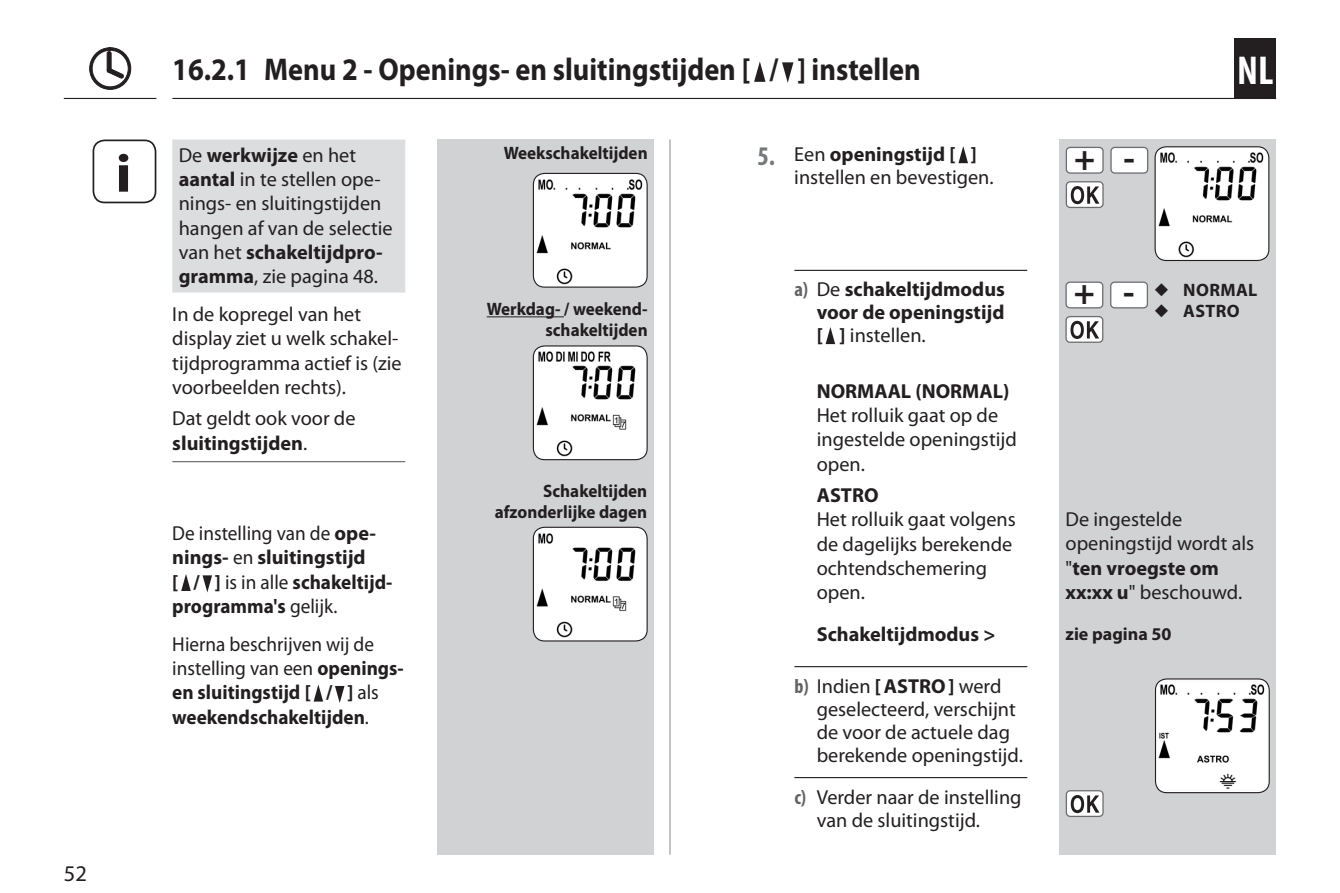
<style>
.page{position:relative;width:1340px;height:893px;background:#fff}
.page>*{position:absolute;margin:0;border:0;box-sizing:border-box;transform-origin:0 0}
.INFO-Icon{font:700 54px "Myriad Pro";color:#231f20;scale:1.1 1}
.t1{font:700 condensed 40.5px "Myriad Pro";color:#fff}
.t2{font:700 35.32px "Myriad Pro";color:#231f20}
.t3{font:700 31.5px "Myriad Pro";color:#231f20;scale:.9 1}
.t4{font:22.5px "Myriad Pro";color:#231f20}
.Nützliche_Infos_-_NL{font:20.25px/24.3px "Myriad Pro";color:#231f20}
.Fließtext_-_NL{font:20.25px/24.3px "Myriad Pro";color:#231f20}
.Fließtext_nach_Handl{font:700 20.25px/24.3px "Myriad Pro";color:#231f20;text-align:justify}
.Fließtext_nach_Handl-2{font:20.25px/24.3px "Myriad Pro";color:#231f20}
.Fließtext_nach_Handl-3{font:700 20.25px/24.3px "Myriad Pro";color:#231f20;scale:.95 1}
.Fließtext_-_NL-2{font:700 20.25px "Myriad Pro";color:#231f20}
.Bildtexte_-_NL{font:700 18px/20.7px "Myriad Pro";color:#231f20;text-align:right;scale:.95 1}
.Fließtext_-_NL-3{font:700 18px "Myriad Pro";letter-spacing:.02em;color:#231f20}
.Bildtexte_-_NL-2{font:700 18px "Myriad Pro";color:#231f20}
.s1{font-weight:700}
.s2{font-weight:400}
.s3{font-weight:700;font-stretch:condensed;font-size:27px;color:#76787b}
.s4{font-stretch:condensed;color:#636366}
.s5{font-weight:700;font-stretch:condensed;color:#636366}
</style>
<div class="page">
<hr style="left:172px;top:98px;width:1104px;height:1px;background:#231f20">
<hr style="left:64px;top:98px;width:92px;height:1px;background:#231f20">
<hr style="left:669px;top:140px;width:1px;height:715px;background:#939598">
<div style="left:437px;top:140px;width:217px;height:715px;background:#d1d2d4"></div>
<div style="left:1059px;top:140px;width:217px;height:715px;background:#d1d2d4"></div>
<div style="left:1234px;top:38px;width:42px;height:61px;background:#231f20"></div>
<img style="left:1156px;top:679px;width:113px;height:114px">
<div style="left:1154px;top:678px;width:115px;height:115px;border:1px solid #231f20;border-radius:11px"></div>
<div style="left:1066px;top:282px;width:36px;height:26px;background:#fff;border-radius:4px"></div>
<div style="left:1065px;top:282px;width:38px;height:26px;border:1px solid #6c6d70;border-radius:4px"></div>
<div style="left:1110px;top:282px;width:37px;height:26px;background:#fff;border-radius:4px"></div>
<div style="left:1110px;top:282px;width:38px;height:26px;border:1px solid #6c6d70;border-radius:4px"></div>
<div style="left:1066px;top:317px;width:36px;height:25px;background:#fff;border-radius:4px"></div>
<div style="left:1065px;top:316px;width:38px;height:27px;border:1px solid #6c6d70;border-radius:4px"></div>
<svg style="left:1070px;top:321px;width:29px;height:18px"></svg>
<div style="left:1066px;top:791px;width:37px;height:25px;background:#fff;border-radius:4px"></div>
<div style="left:1065px;top:790px;width:38px;height:27px;border:1px solid #6c6d70;border-radius:4px"></div>
<svg style="left:1070px;top:795px;width:29px;height:18px"></svg>
<img style="left:1156px;top:147px;width:112px;height:113px">
<div style="left:1154px;top:146px;width:115px;height:115px;border:1px solid #231f20;border-radius:11px"></div>
<div style="left:1066px;top:147px;width:37px;height:26px;background:#fff;border-radius:4px"></div>
<div style="left:1065px;top:147px;width:38px;height:27px;border:1px solid #6c6d70;border-radius:4px"></div>
<div style="left:1111px;top:147px;width:36px;height:26px;background:#fff;border-radius:4px"></div>
<div style="left:1110px;top:147px;width:38px;height:27px;border:1px solid #6c6d70;border-radius:4px"></div>
<div style="left:1066px;top:182px;width:37px;height:25px;background:#fff;border-radius:4px"></div>
<div style="left:1065px;top:181px;width:38px;height:27px;border:1px solid #6c6d70;border-radius:4px"></div>
<svg style="left:1070px;top:186px;width:29px;height:18px"></svg>
<img style="left:533px;top:173px;width:114px;height:114px">
<div style="left:533px;top:173px;width:114px;height:115px;border:1px solid #231f20;border-radius:11px"></div>
<img style="left:533px;top:346px;width:114px;height:114px">
<div style="left:533px;top:345px;width:114px;height:115px;border:1px solid #231f20;border-radius:11px"></div>
<img style="left:533px;top:527px;width:114px;height:114px">
<div style="left:533px;top:527px;width:114px;height:114px;border:1px solid #231f20;border-radius:11px"></div>
<div style="left:172px;top:140px;width:233px;height:153px;background:#dcdddf"></div>
<hr style="left:172px;top:461px;width:233px;height:1px;background:#636366">
<hr style="left:794px;top:666px;width:233px;height:1px;background:#231f20">
<hr style="left:794px;top:777px;width:233px;height:1px;background:#231f20">
<hr style="left:487px;top:316px;width:77px;height:1px;background:#231f20">
<svg style="left:958px;top:146px;width:10px;height:17px"></svg>
<hr style="left:794px;top:270px;width:233px;height:1px;background:#231f20">
<svg style="left:825px;top:327px;width:10px;height:17px"></svg>
<svg style="left:754px;top:61px;width:11px;height:21px"></svg>
<svg style="left:782px;top:62px;width:11px;height:21px"></svg>
<svg style="left:90px;top:48px;width:41px;height:41px"></svg>
<svg style="left:181px;top:574px;width:10px;height:17px"></svg>
<svg style="left:202px;top:575px;width:10px;height:17px"></svg>
<svg style="left:313px;top:684px;width:10px;height:18px"></svg>
<svg style="left:335px;top:686px;width:9px;height:17px"></svg>
<div style="left:93px;top:140px;width:63px;height:63px;border:2px solid #231f20;border-radius:11px"></div>
<p class="INFO-Icon" style="left:115px;top:143px;width:16px">i</p>
<p class="t4" style="left:64px;top:861px;width:25px">52</p>
<p class="t3" style="left:172px;top:52px;width:833px">16.2.1 Menu 2 - Openings- en sluitingstijden [ / ] instellen</p>
<h2 class="t1" style="left:1237px;top:48px;width:38px">NL</h2>
<p class="Nützliche_Infos_-_NL" style="left:179px;top:143px;width:216px">De <span class="s1">werkwijze</span> en het <span class="s1">aantal</span> in te stellen ope&shy;nings- en sluitingstijden hangen af van de selectie van het <span class="s1">schakeltijdpro&shy;gramma</span>, zie pagina 48.</p>
<p class="Fließtext_nach_Handl-2" style="left:172px;top:302px;width:231px">In de kopregel van het display ziet u welk schakel&shy;tijdprogramma actief is (zie voorbeelden rechts).</p>
<p class="Fließtext_nach_Handl-2" style="left:172px;top:407px;width:185px">Dat geldt ook voor de <span class="s1">sluitingstijden</span>.</p>
<p class="Fließtext_nach_Handl" style="left:172px;top:521px;width:221px;text-align:left"><span class="s2">De instelling van de</span> ope&shy;nings- <span class="s2">en</span> sluitingstijd<br>[ / ] <span class="s2">is in alle</span> schakeltijd&shy;programma's <span class="s2">gelijk.</span></p>
<p class="Fließtext_nach_Handl-3" style="left:172px;top:632px;width:245px"><span class="s2">Hierna beschrijven wij de instelling van een</span> openings&shy;en sluitingstijd [ / ] <span class="s2">als </span>weekendschakeltijden<span class="s2">.</span></p>
<p class="Bildtexte_-_NL" style="left:503px;top:143px;width:153px">Weekschakeltijden</p>
<p class="Bildtexte_-_NL" style="left:487px;top:299px;width:171px">Werkdag- / weekend&shy;schakeltijden</p>
<p class="Bildtexte_-_NL" style="left:495px;top:481px;width:162px">Schakeltijden afzonderlijke dagen</p>
<p class="Nützliche_Infos_-_NL" style="left:794px;top:143px;width:201px;line-height:22.9px;text-indent:-37px"><span class="s3">5.</span> Een <span class="s1">openingstijd [ ] </span>instellen en bevestigen.</p>
<p class="Fließtext_nach_Handl" style="left:816px;top:278px;width:190px;line-height:22.9px;text-indent:-22px"><span class="s4">a)</span> <span class="s2">De</span> schakeltijdmodus voor de openingstijd [ ] <span class="s2">instellen.</span></p>
<p class="t2" style="left:1074px;top:135px;width:23px">+</p>
<p class="t2" style="left:1123px;top:135px;width:13px">-</p>
<p class="t2" style="left:1073px;top:269px;width:23px">+</p>
<p class="t2" style="left:1123px;top:269px;width:13px">-</p>
<p class="Fließtext_-_NL-3" style="left:1154px;top:280px;width:104px">◆ NORMAL</p>
<p class="Fließtext_-_NL-3" style="left:1154px;top:301px;width:87px">◆ ASTRO</p>
<p class="Fließtext_-_NL-2" style="left:816px;top:380px;width:194px">NORMAAL (NORMAL)</p>
<p class="Fließtext_-_NL" style="left:816px;top:403px;width:201px">Het rolluik gaat op de ingestelde openingstijd open.</p>
<p class="Fließtext_-_NL-2" style="left:816px;top:484px;width:63px">ASTRO</p>
<p class="Fließtext_-_NL" style="left:816px;top:508px;width:201px">Het rolluik gaat volgens de dagelijks berekende ochtendschemering open.</p>
<p class="Fließtext_-_NL" style="left:1065px;top:508px;width:190px">De ingestelde openingstijd wordt als "<span class="s1">ten vroegste om xx:xx u</span>" beschouwd.</p>
<p class="Fließtext_-_NL-2" style="left:816px;top:623px;width:180px">Schakeltijdmodus &gt;</p>
<p class="Bildtexte_-_NL-2" style="left:1065px;top:623px;width:107px">zie pagina 50</p>
<p class="Nützliche_Infos_-_NL" style="left:816px;top:675px;width:208px;line-height:22.9px;text-indent:-22px"><span class="s5">b)</span> Indien <span class="s1">[ASTRO]</span> werd geselecteerd, verschijnt de voor de actuele dag berekende openingstijd.</p>
<p class="Nützliche_Infos_-_NL" style="left:816px;top:786px;width:206px;line-height:22.9px;text-indent:-22px"><span class="s5">c)</span> Verder naar de instelling van de sluitingstijd.</p>
</div>
